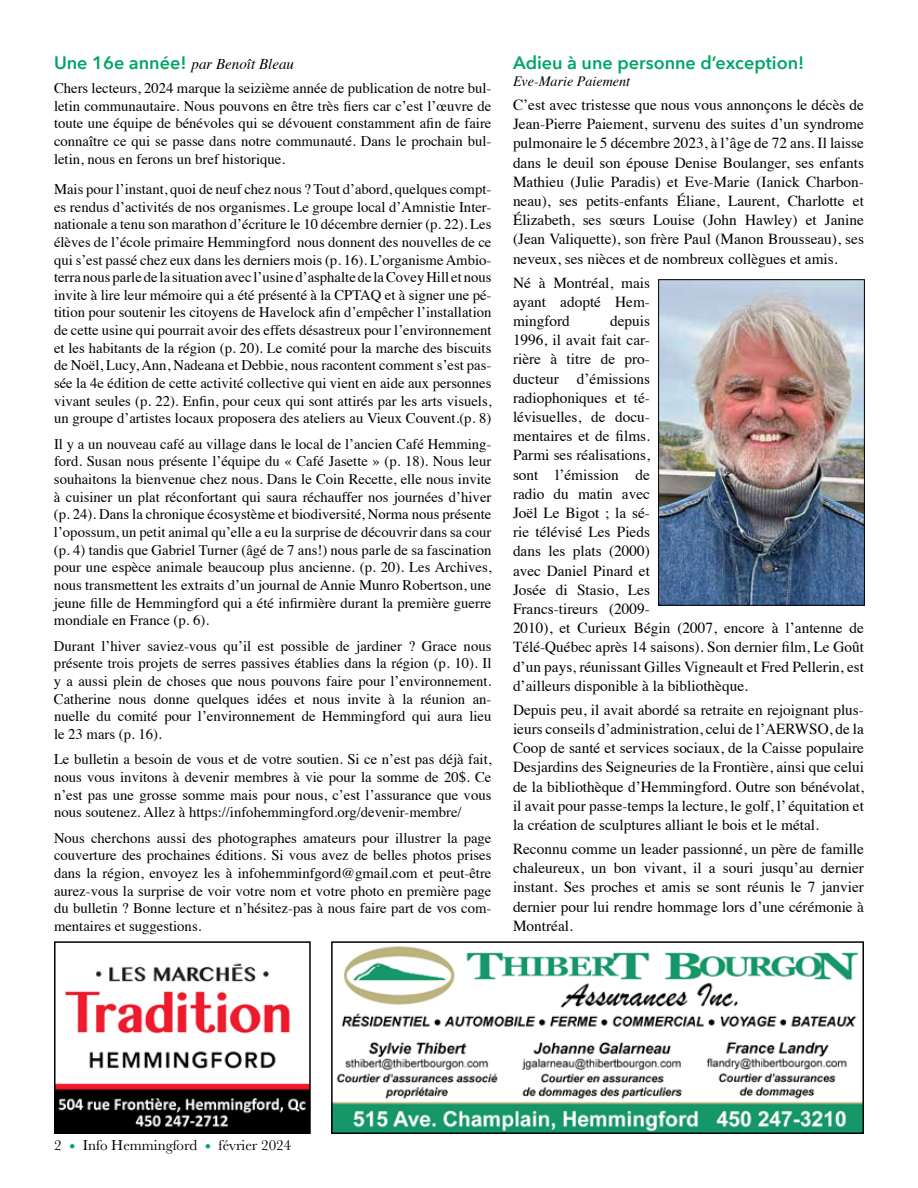
<style>
.page{position:relative;width:918px;height:1188px;background:#fff}
.page>*{position:absolute;margin:0;border:0;box-sizing:border-box;transform-origin:0 0}
.t1{font:600 18px "Avenir Next";color:#00a664}
.t2{font:15.3px/19.2px "Times";color:#000;text-align:justify}
.t3{font:15px "Baskerville";color:#000}
.t4{font:italic 15px "Times";color:#000}
.t5{font:14.7px/17.7px "Times";color:#000;text-align:justify}
.t6{font:italic 14.1px "Times";color:#000}
.s1{font-family:"Avenir Next";font-weight:600;font-style:normal;font-size:18px;color:#00a664}
.s2{font-size:18px;color:#00a664}
</style>
<div class="page">
<img style="left:57px;top:963px;width:251px;height:168px">
<div style="left:54px;top:941px;width:257px;height:193px;border:2px solid #000"></div>
<img style="left:334px;top:946px;width:527px;height:185px">
<div style="left:331px;top:941px;width:533px;height:193px;border:2px solid #000"></div>
<img style="left:660px;top:281px;width:203px;height:323px">
<div style="left:658px;top:279px;width:207px;height:327px;border:1px solid #000"></div>
<p class="t4" style="left:54px;top:51px;width:242px"><span class="s1">Une 16e année!</span> par Benoît Bleau</p>
<p class="t5" style="left:54px;top:78px;width:439px">Chers lecteurs, 2024 marque la seizième année de publication de notre bul&shy;letin communautaire. Nous pouvons en être très fiers car c’est l’œuvre de toute une équipe de bénévoles qui se dévouent constamment afin de faire connaître ce qui se passe dans notre communauté. Dans le prochain bul&shy;letin, nous en ferons un bref historique.</p>
<p class="t5" style="left:54px;top:179px;width:439px">Mais pour l’instant, quoi de neuf chez nous ? Tout d’abord, quelques compt&shy;es rendus d’activités de nos organismes. Le groupe local d’Amnistie Inter&shy;nationale a tenu son marathon d’écriture le 10 décembre dernier (p. 22). Les élèves de l’école primaire Hemmingford nous donnent des nouvelles de ce qui s’est passé chez eux dans les derniers mois (p. 16). L’organisme Ambio&shy;terra nous parle de la situation avec l’usine d’asphalte de la Covey Hill et nous invite à lire leur mémoire qui a été présenté à la CPTAQ et à signer une pé&shy;tition pour soutenir les citoyens de Havelock afin d’empêcher l’installation de cette usine qui pourrait avoir des effets désastreux pour l’environnement et les habitants de la région (p. 20). Le comité pour la marche des biscuits de Noël, Lucy, Ann, Nadeana et Debbie, nous racontent comment s’est pas&shy;sée la 4e édition de cette activité collective qui vient en aide aux personnes vivant seules (p. 22). Enfin, pour ceux qui sont attirés par les arts visuels, un groupe d’artistes locaux proposera des ateliers au Vieux Couvent.(p. 8)</p>
<p class="t5" style="left:54px;top:434px;width:439px">Il y a un nouveau café au village dans le local de l’ancien Café Hemming&shy;ford. Susan nous présente l’équipe du « Café Jasette » (p. 18). Nous leur souhaitons la bienvenue chez nous. Dans le Coin Recette, elle nous invite à cuisiner un plat réconfortant qui saura réchauffer nos journées d’hiver (p. 24). Dans la chronique écosystème et biodiversité, Norma nous présente l’opossum, un petit animal qu’elle a eu la surprise de découvrir dans sa cour (p. 4) tandis que Gabriel Turner (âgé de 7 ans!) nous parle de sa fascination pour une espèce animale beaucoup plus ancienne. (p. 20). Les Archives, nous transmettent les extraits d’un journal de Annie Munro Robertson, une jeune fille de Hemmingford qui a été infirmière durant la première guerre mondiale en France (p. 6).</p>
<p class="t5" style="left:54px;top:636px;width:439px">Durant l’hiver saviez-vous qu’il est possible de jardiner ? Grace nous présente trois projets de serres passives établies dans la région (p. 10). Il y a aussi plein de choses que nous pouvons faire pour l’environnement.<br>Catherine nous donne quelques idées et nous invite à la réunion an&shy;nuelle du comité pour l’environnement de Hemmingford qui aura lieu le 23 mars (p. 16).</p>
<p class="t5" style="left:54px;top:749px;width:439px">Le bulletin a besoin de vous et de votre soutien. Si ce n’est pas déjà fait, nous vous invitons à devenir membres à vie pour la somme de 20$. Ce n’est pas une grosse somme mais pour nous, c’est l’assurance que vous nous soutenez. Allez à https://infohemmingford.org/devenir-membre/</p>
<p class="t5" style="left:54px;top:828px;width:439px">Nous cherchons aussi des photographes amateurs pour illustrer la page couverture des prochaines éditions. Si vous avez de belles photos prises dans la région, envoyez les à infohemminfgord@gmail.com et peut-être aurez-vous la surprise de voir votre nom et votre photo en première page du bulletin ? Bonne lecture et n’hésitez-pas à nous faire part de vos com&shy;mentaires et suggestions.</p>
<p class="t1" style="left:513px;top:47px;width:293px">Adieu à une personne d’exception!</p>
<p class="t6" style="left:513px;top:69px;width:119px">Eve-Marie Paiement</p>
<p class="t2" style="left:513px;top:94px;width:353px">C’est avec tristesse que nous vous annonçons le décès de Jean-Pierre Paiement, survenu des suites d’un syndrome pulmonaire le 5 décembre 2023, à l’âge de 72 ans. Il laisse dans le deuil son épouse Denise Boulanger, ses enfants Mathieu (Julie Paradis) et Eve-Marie (Ianick Charbon&shy;neau), ses petits-enfants Éliane, Laurent, Charlotte et Élizabeth, ses sœurs Louise (John Hawley) et Janine (Jean Valiquette), son frère Paul (Manon Brousseau), ses neveux, ses nièces et de nombreux collègues et amis.</p>
<p class="t2" style="left:513px;top:272px;width:139px">Né à Montréal, mais ayant adopté Hem&shy;mingford</p>
<p class="t2" style="left:513px;top:310px;width:353px;text-align:left;text-indent:97px">depuis<br>1996, il avait fait car-<br>rière à titre de pro-<br>ducteur d’émissions<br>radiophoniques et té-<br>lévisuelles, de docu-<br>mentaires et de films.<br>Parmi ses réalisations,<br>sont l’émission de<br>radio du matin avec<br>Joël Le Bigot ; la sé-<br>rie télévisé Les Pieds<br>dans les plats (2000)<br>avec Daniel Pinard et<br>Josée di Stasio, Les<br>Francs-tireurs (2009-<br>2010), et Curieux Bégin (2007, encore à l’antenne de<br>Télé-Québec après 14 saisons). Son dernier film, Le Goût d’un pays, réunissant Gilles Vigneault et Fred Pellerin, est d’ailleurs disponible à la bibliothèque.</p>
<p class="t2" style="left:513px;top:699px;width:353px">Depuis peu, il avait abordé sa retraite en rejoignant plus&shy;ieurs conseils d’administration, celui de l’AERWSO, de la Coop de santé et services sociaux, de la Caisse populaire Desjardins des Seigneuries de la Frontière, ainsi que celui de la bibliothèque d’Hemmingford. Outre son bénévolat, il avait pour passe-temps la lecture, le golf, l’ équitation et la création de sculptures alliant le bois et le métal.</p>
<p class="t2" style="left:513px;top:838px;width:353px">Reconnu comme un leader passionné, un père de famille chaleureux, un bon vivant, il a souri jusqu’au dernier instant. Ses proches et amis se sont réunis le 7 janvier dernier pour lui rendre hommage lors d’une cérémonie à Montréal.</p>
<p class="t3" style="left:54px;top:1136px;width:239px">2 <span class="s2">•</span> Info Hemmingford <span class="s2">•</span> février 2024</p>
</div>
